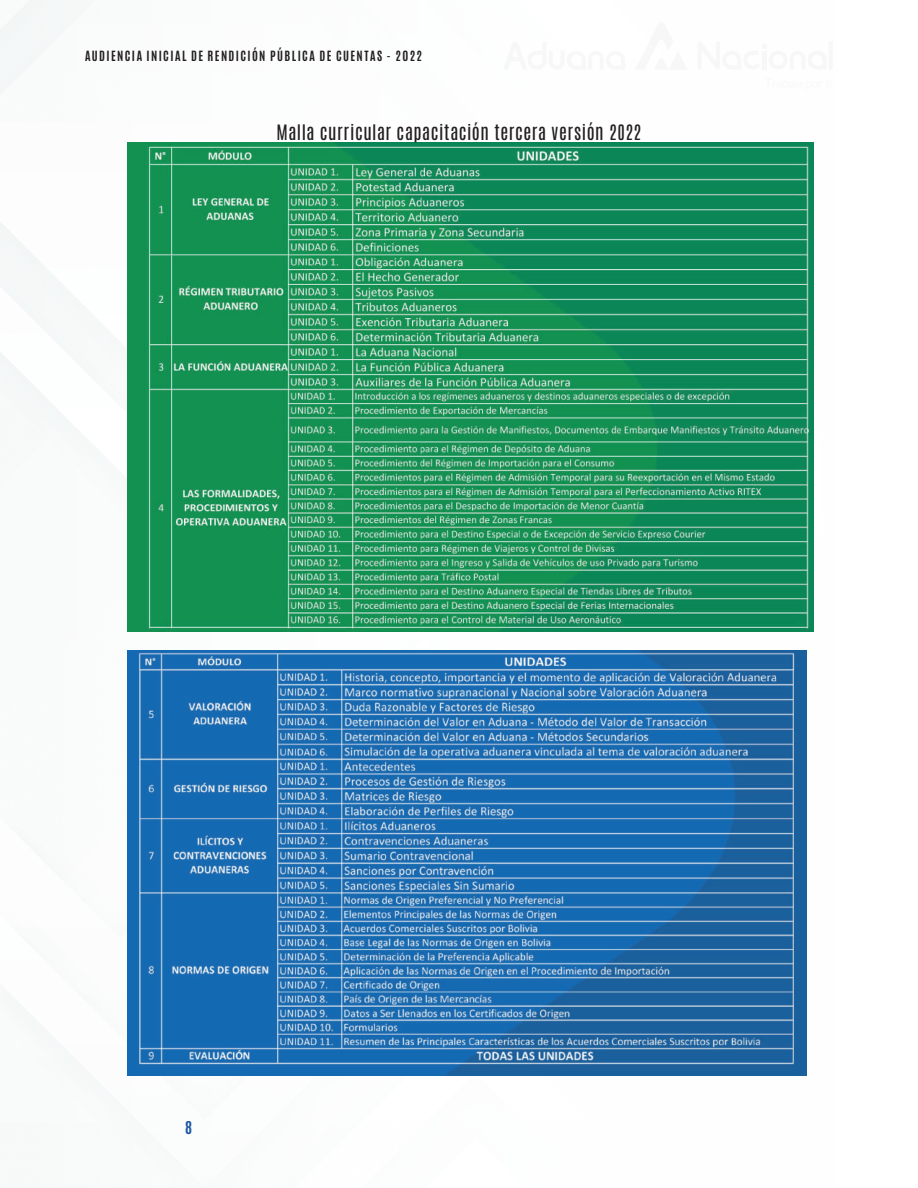
<style>
.page{position:relative;width:918px;height:1188px;background:#fff}
.page>*{position:absolute;margin:0;border:0;box-sizing:border-box;transform-origin:0 0}
.t1{font:18px "Antonio";letter-spacing:.03em;color:#231f20}
.t2{font:700 15px "Antonio";color:#1c57a6}
.t3{font:700 12px "Antonio";letter-spacing:.115em;color:#231f20}
</style>
<div class="page">
<img style="left:0;top:0;width:814px;height:1076px">
<svg style="left:635px;top:22px;width:53px;height:48px"></svg>
<svg style="left:503px;top:42px;width:122px;height:28px"></svg>
<hr style="left:829px;top:42px;width:4px;height:27px;background:#f7f7f7">
<svg style="left:697px;top:42px;width:117px;height:28px"></svg>
<svg style="left:765px;top:78px;width:49px;height:13px"></svg>
<img style="left:128px;top:143px;width:685px;height:488px">
<img style="left:128px;top:651px;width:679px;height:425px">
<p class="t3" style="left:85px;top:48px;width:339px">AUDIENCIA INICIAL DE RENDICIÓN PÚBLICA DE CUENTAS - 2022</p>
<h1 class="t1" style="left:277px;top:119px;width:366px">Malla curricular capacitación tercera versión 2022</h1>
<p class="t2" style="left:185px;top:1117px;width:8px">8</p>
</div>
